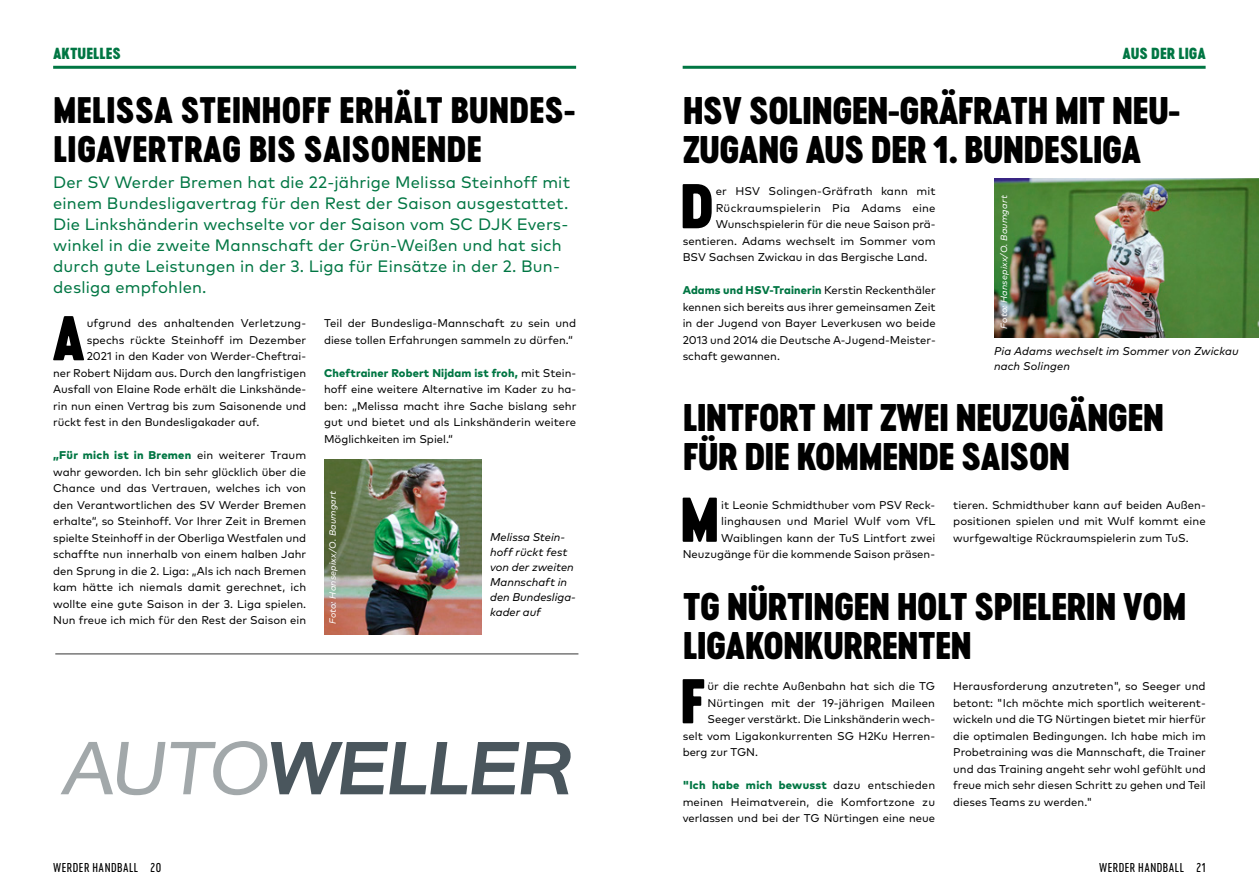
<style>
.page{position:relative;width:1259px;height:893px;background:#fff}
.page>*{position:absolute;margin:0;border:0;box-sizing:border-box;transform-origin:0 0}
.t1{font:58.95px "Cervo Neue Black Neue";color:#000}
.t2{font:36px/39px "Cervo Neue Black Neue";letter-spacing:-.025em;color:#000}
.t3{font:34.5px/39px "Cervo Neue Black Neue";letter-spacing:-.005em;color:#000}
.t4{font:16.5px/21px "Mark Pro";letter-spacing:.01em;color:#007643}
.t5{font:15px "Cervo Neue Black Neue";color:#007643}
.t6{font:12px "Cervo Neue Regular Neue";letter-spacing:.045em;color:#000}
.t7{font:11.25px/16.5px "Mark Pro";color:#000;text-align:justify}
.t8{font:italic 11.25px/15px "Mark Pro";letter-spacing:.005em;color:#000}
.t9{font:11.25px "Mark Pro";letter-spacing:.02em;color:#000}
.t10{font:italic 9px "Mark Pro";letter-spacing:.02em;color:#fff}
.s1{font-weight:800;color:#007643}
</style>
<div class="page">
<hr style="left:682px;top:66px;width:523px;height:3px;background:#007643">
<hr style="left:53px;top:66px;width:523px;height:3px;background:#007643">
<svg style="left:61px;top:742px;width:104px;height:53px"></svg>
<svg style="left:171px;top:741px;width:400px;height:54px"></svg>
<hr style="left:55px;top:653px;width:523px;height:1px;background:#000">
<img style="left:324px;top:459px;width:157px;height:176px">
<img style="left:994px;top:179px;width:265px;height:159px">
<h3 class="t5" style="left:53px;top:43px;width:69px">AKTUELLES</h3>
<h3 class="t3" style="left:53px;top:90px;width:524px">MELISSA STEINHOFF ERHÄLT BUNDES-<br>LIGAVERTRAG BIS SAISONENDE</h3>
<p class="t4" style="left:53px;top:170px;width:518px">Der SV Werder Bremen hat die 22-jährige Melissa Steinhoff mit einem Bundesligavertrag für den Rest der Saison ausgestattet.<br>Die Linkshänderin wechselte vor der Saison vom SC DJK Evers&shy;winkel in die zweite Mannschaft der Grün-Weißen und hat sich durch gute Leistungen in der 3. Liga für Einsätze in der 2. Bun&shy;desliga empfohlen.</p>
<h1 class="t1" style="left:52px;top:296px;width:35px">A</h1>
<p class="t7" style="left:87px;top:314px;width:221px">ufgrund des anhaltenden Verletzung-</p>
<p class="t7" style="left:324px;top:314px;width:254px">Teil der Bundesliga-Mannschaft zu sein und diese tollen Erfahrungen sammeln zu dürfen.“</p>
<p class="t7" style="left:324px;top:364px;width:254px"><span class="s1">Cheftrainer Robert Nijdam ist froh,</span> mit Stein&shy;hoff eine weitere Alternative im Kader zu ha&shy;ben: „Melissa macht ihre Sache bislang sehr gut und bietet und als Linkshänderin weitere Möglichkeiten im Spiel.“</p>
<p class="t7" style="left:87px;top:331px;width:221px">spechs rückte Steinhoff im Dezember</p>
<p class="t7" style="left:87px;top:347px;width:221px">2021 in den Kader von Werder-Cheftrai-</p>
<p class="t7" style="left:53px;top:364px;width:254px">ner Robert Nijdam aus. Durch den langfristigen</p>
<p class="t7" style="left:53px;top:380px;width:254px">Ausfall von Elaine Rode erhält die Linkshände-</p>
<p class="t7" style="left:53px;top:397px;width:254px">rin nun einen Vertrag bis zum Saisonende und</p>
<p class="t7" style="left:53px;top:413px;width:208px">rückt fest in den Bundesligakader auf.</p>
<p class="t7" style="left:53px;top:446px;width:255px"><span class="s1">„Für mich ist in Bremen</span> ein weiterer Traum wahr geworden. Ich bin sehr glücklich über die Chance und das Vertrauen, welches ich von den Verantwortlichen des SV Werder Bremen erhalte“, so Steinhoff. Vor Ihrer Zeit in Bremen spielte Steinhoff in der Oberliga Westfalen und schaffte nun innerhalb von einem halben Jahr den Sprung in die 2. Liga: „Als ich nach Bremen kam hätte ich niemals damit gerechnet, ich wollte eine gute Saison in der 3. Liga spielen.<br>Nun freue ich mich für den Rest der Saison ein</p>
<p class="t10" style="left:326px;top:624px;width:135px;rotate:-90deg">Foto: Hansepixx/O. Baumgart</p>
<p class="t8" style="left:490px;top:528px;width:87px">Melissa Stein&shy;hoff rückt fest von der zweiten<br>Mannschaft in den Bundesliga&shy;kader auf</p>
<h3 class="t5" style="left:1122px;top:43px;width:85px">AUS DER LIGA</h3>
<h2 class="t2" style="left:682px;top:91px;width:499px">HSV SOLINGEN-GRÄFRATH MIT NEU-<br>ZUGANG AUS DER 1. BUNDESLIGA</h2>
<h1 class="t1" style="left:679px;top:164px;width:36px">D</h1>
<p class="t7" style="left:716px;top:182px;width:221px">er HSV Solingen-Gräfrath kann mit</p>
<p class="t10" style="left:997px;top:329px;width:135px;rotate:-90deg">Foto: Hansepixx/O. Baumgart</p>
<p class="t9" style="left:716px;top:199px;width:221px">Rückraumspielerin Pia Adams eine</p>
<p class="t7" style="left:716px;top:215px;width:221px">Wunschspielerin für die neue Saison prä-</p>
<p class="t7" style="left:682px;top:232px;width:254px">sentieren. Adams wechselt im Sommer vom</p>
<p class="t7" style="left:682px;top:248px;width:246px">BSV Sachsen Zwickau in das Bergische Land.</p>
<p class="t7" style="left:682px;top:281px;width:255px"><span class="s1">Adams und HSV-Trainerin</span> Kerstin Reckenthäler kennen sich bereits aus ihrer gemeinsamen Zeit in der Jugend von Bayer Leverkusen wo beide 2013 und 2014 die Deutsche A-Jugend-Meister&shy;schaft gewannen.</p>
<h2 class="t2" style="left:682px;top:398px;width:483px">LINTFORT MIT ZWEI NEUZUGÄNGEN<br>FÜR DIE KOMMENDE SAISON</h2>
<h1 class="t1" style="left:679px;top:477px;width:42px">M</h1>
<p class="t8" style="left:994px;top:342px;width:246px">Pia Adams wechselt im Sommer von Zwickau nach Solingen</p>
<p class="t7" style="left:682px;top:496px;width:254px;text-align:right">it Leonie Schmidthuber vom PSV Reck&shy;linghausen und Mariel Wulf vom VfL Waiblingen kann der TuS Lintfort zwei Neuzugänge für die kommende Saison präsen-</p>
<p class="t7" style="left:953px;top:496px;width:254px">tieren. Schmidthuber kann auf beiden Außen&shy;positionen spielen und mit Wulf kommt eine wurfgewaltige Rückraumspielerin zum TuS.</p>
<h2 class="t2" style="left:682px;top:587px;width:505px">TG NÜRTINGEN HOLT SPIELERIN VOM<br>LIGAKONKURRENTEN</h2>
<h1 class="t1" style="left:679px;top:659px;width:28px">F</h1>
<p class="t7" style="left:707px;top:677px;width:229px">ür die rechte Außenbahn hat sich die TG</p>
<p class="t7" style="left:953px;top:677px;width:254px">Herausforderung anzutreten", so Seeger und betont: "Ich möchte mich sportlich weiterent&shy;wickeln und die TG Nürtingen bietet mir hierfür die optimalen Bedingungen. Ich habe mich im Probetraining was die Mannschaft, die Trainer und das Training angeht sehr wohl gefühlt und freue mich sehr diesen Schritt zu gehen und Teil dieses Teams zu werden."</p>
<p class="t7" style="left:707px;top:694px;width:229px">Nürtingen mit der 19-jährigen Maileen</p>
<p class="t7" style="left:707px;top:710px;width:229px">Seeger verstärkt. Die Linkshänderin wech-</p>
<p class="t7" style="left:682px;top:727px;width:254px">selt vom Ligakonkurrenten SG H2Ku Herren-</p>
<p class="t7" style="left:682px;top:743px;width:77px">berg zur TGN.</p>
<p class="t7" style="left:682px;top:776px;width:254px"><span class="s1">"Ich habe mich bewusst</span> dazu entschieden meinen Heimatverein, die Komfortzone zu verlassen und bei der TG Nürtingen eine neue</p>
<p class="t6" style="left:53px;top:860px;width:110px">WERDER HANDBALL 20</p>
<p class="t6" style="left:1099px;top:860px;width:108px">WERDER HANDBALL 21</p>
</div>
